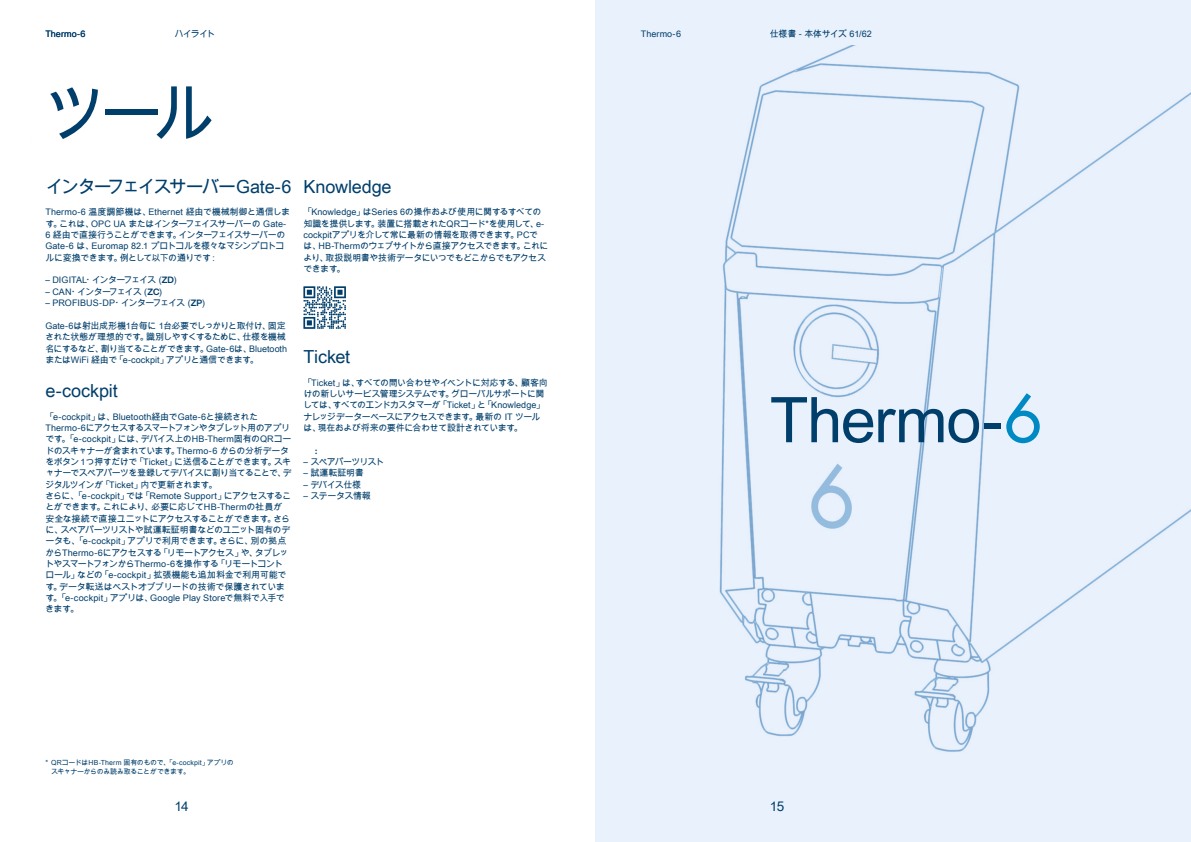
<style>
.page{position:relative;width:1191px;height:842px;background:#fff}
.page>*{position:absolute;margin:0;border:0;box-sizing:border-box;transform-origin:0 0}
.t1{font:63px "Arial Unicode MS";letter-spacing:-.02em;color:#003e6b}
.t2{font:18px "Arial Unicode MS";letter-spacing:-.01em;color:#003e6b}
.t3{font:18px "Arial Unicode MS";letter-spacing:-.1em;color:#003e6b}
.t4{font:13.5px "Arial Unicode MS";color:#003e6b}
.t5{font:9px/11.3px "Arial Unicode MS";letter-spacing:-.045em;color:#003e6b}
.t6{font:9px "Arial Unicode MS";letter-spacing:-.01em;color:#003e6b}
.t7{font:9px "Arial Unicode MS";letter-spacing:-.07em;color:#003e6b}
.t8{font:9px "Arial Unicode MS";letter-spacing:-.09em;color:#003e6b}
.t9{font:9px "Arial Unicode MS";letter-spacing:-.095em;color:#003e6b}
.t10{font:700 9px "Helvetica Now Display";color:#003e6b}
.t11{font:7px/8.5px "Arial Unicode MS";letter-spacing:-.03em;color:#003e6b}
.s1{font-family:"Helvetica Now Display";font-weight:700}
</style>
<div class="page">
<div style="left:595px;top:0;width:596px;height:842px;background:#e9f1fc"></div>
<img style="left:719px;top:45px;width:472px;height:707px">
<svg style="left:1006px;top:393px;width:33px;height:50px"></svg>
<svg style="left:303px;top:286px;width:43px;height:43px"></svg>
<p class="t5" style="left:45px;top:28px;width:42px">Thermo-6</p>
<p class="t5" style="left:174px;top:28px;width:43px">ハイライト</p>
<p class="t5" style="left:641px;top:28px;width:42px">Thermo-6</p>
<p class="t5" style="left:770px;top:28px;width:103px">仕様書 - 本体サイズ 61/62</p>
<h1 class="t1" style="left:45px;top:68px;width:172px">ツール</h1>
<h2 class="t3" style="left:45px;top:173px;width:248px">インターフェイスサーバーGate-6</h2>
<p class="t5" style="left:45px;top:206px;width:246px">Thermo-6 温度調節機は、Ethernet 経由で機械制御と通信します。これは、OPC UA またはインターフェイスサーバーの Gate-6 経由で直接行うことができます。インターフェイスサーバーのGate-6 は、Euromap 82.1 プロトコルを様々なマシンプロトコルに変換できます。例として以下の通りです：</p>
<p class="t7" style="left:45px;top:274px;width:133px">– DIGITAL・インターフェイス (<span class="s1">ZD</span>)</p>
<p class="t8" style="left:45px;top:285px;width:118px">– CAN・インターフェイス (<span class="s1">ZC</span>)</p>
<p class="t6" style="left:45px;top:296px;width:161px">– PROFIBUS-DP・インターフェイス (<span class="s1">ZP</span>)</p>
<p class="t5" style="left:45px;top:320px;width:243px">Gate-6は射出成形機1台毎に 1台必要でしっかりと取付け、固定された状態が理想的です。識別しやすくするために、仕様を機械名にするなど、割り当てることができます。Gate-6は、BluetoothまたはWiFi 経由で「e-cockpit」アプリと通信できます。</p>
<h2 class="t2" style="left:45px;top:377px;width:74px">e-cockpit</h2>
<p class="t5" style="left:45px;top:410px;width:248px">「e-cockpit」は、Bluetooth経由でGate-6と接続されたThermo-6にアクセスするスマートフォンやタブレット用のアプリです。「e-cockpit」には、デバイス上のHB-Therm固有のQRコードのスキャナーが含まれています。Thermo-6 からの分析データをボタン１つ押すだけで「Ticket」に送信ることができます。スキャナーでスペアパーツを登録してデバイスに割り当てることで、デジタルツインが「Ticket」内で更新されます。<br>さらに、「e-cockpit」では「Remote Support」にアクセスすることができます。これにより、必要に応じてHB-Thermの社員が安全な接続で直接ユニットにアクセスすることができます。さらに、スペアパーツリストや試運転証明書などのユニット固有のデータも、「e-cockpit」アプリで利用できます。さらに、別の拠点からThermo-6にアクセスする「リモートアクセス」や、タブレットやスマートフォンからThermo-6を操作する「リモートコントロール」などの「e-cockpit」拡張機能も追加料金で利用可能です。データ転送はベストオブブリードの技術で保護されています。「e-cockpit」アプリは、Google Play Storeで無料で入手できます。</p>
<h2 class="t2" style="left:303px;top:173px;width:90px">Knowledge</h2>
<p class="t5" style="left:303px;top:206px;width:247px">「Knowledge」はSeries 6の操作および使用に関するすべての知識を提供します。装置に搭載されたQRコード*を使用して、e&shy;cockpitアプリを介して常に最新の情報を取得できます。PCでは、HB-Thermのウェブサイトから直接アクセスできます。これにより、取扱説明書や技術データにいつでもどこからでもアクセスできます。</p>
<h2 class="t2" style="left:303px;top:343px;width:48px">Ticket</h2>
<p class="t5" style="left:303px;top:376px;width:246px">「Ticket」は、すべての問い合わせやイベントに対応する、顧客向けの新しいサービス管理システムです。グローバルサポートに関しては、すべてのエンドカスタマーが「Ticket」と「Knowledge」ナレッジデーターベースにアクセスできます。最新の IT ツールは、現在および将来の要件に合わせて設計されています。</p>
<p class="t10" style="left:315px;top:444px;width:4px">:</p>
<p class="t9" style="left:303px;top:455px;width:83px">– スペアパーツリスト</p>
<p class="t5" style="left:303px;top:467px;width:62px">– 試運転証明書</p>
<p class="t5" style="left:303px;top:479px;width:59px">– デバイス仕様</p>
<p class="t5" style="left:303px;top:490px;width:69px">– ステータス情報</p>
<p class="t11" style="left:51px;top:758px;width:184px;text-indent:-6px">* QRコードはHB-Therm 固有のもので、「e-cockpit」アプリのスキャナーからのみ読み取ることができます。</p>
<h1 class="t1" style="left:770px;top:374px;width:234px">Thermo-</h1>
<h3 class="t4" style="left:174px;top:796px;width:16px">14</h3>
<h3 class="t4" style="left:770px;top:796px;width:16px">15</h3>
</div>
